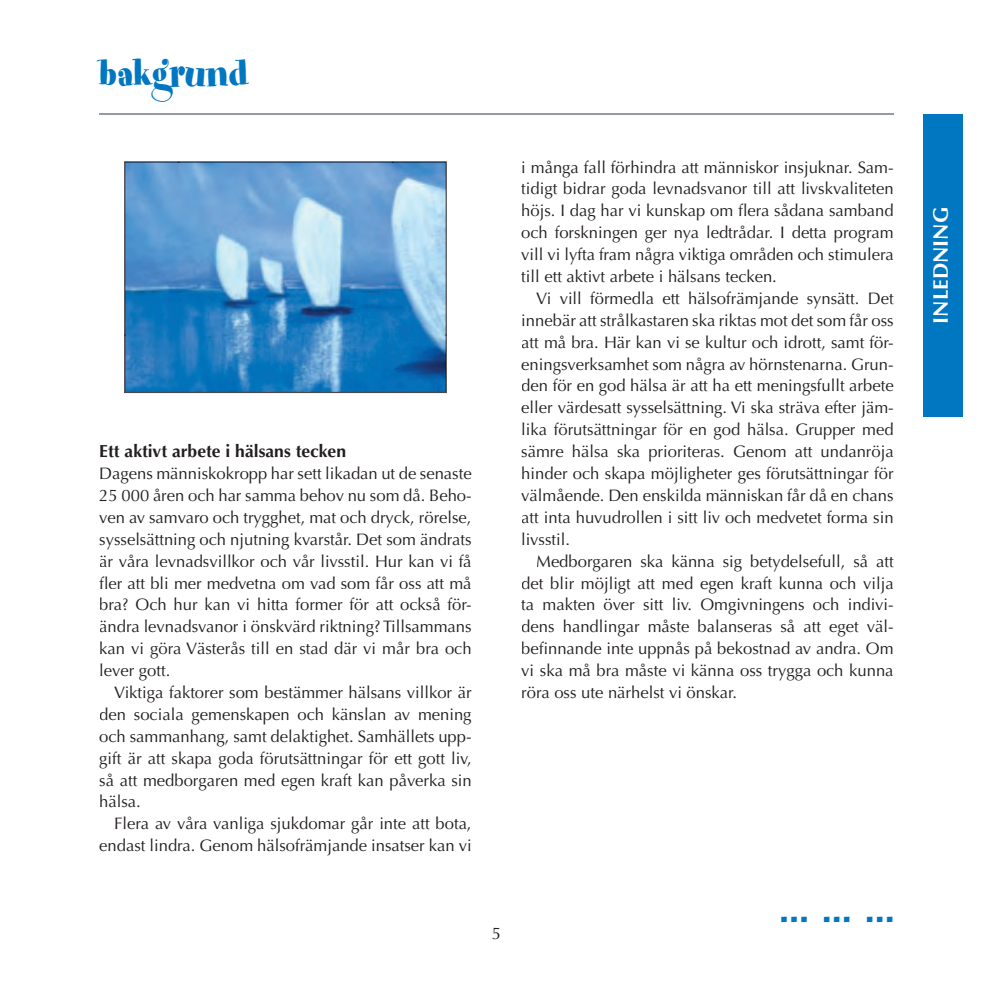
<style>
.page{position:relative;width:993px;height:993px;background:#fff}
.page>*{position:absolute;margin:0;border:0;box-sizing:border-box;transform-origin:0 0}
.t1{font:45.5px "Spumoni LP";color:#0077c0}
.t2{font:43.75px "Formata";color:#0077c0}
.t3{font:700 21px "Optima";color:#fff}
.t4{font:700 17.5px "Optima";color:#231f20}
.t5{font:16.62px/21.9px "Optima";color:#231f20;text-align:justify}
</style>
<div class="page">
<hr style="left:99px;top:113px;width:794px;height:2px;background:#959ca1">
<svg style="left:124px;top:161px;width:322px;height:232px;background:#609dcb"></svg>
<img style="left:125px;top:334px;width:321px;height:58px">
<img style="left:125px;top:162px;width:54px;height:173px">
<img style="left:392px;top:162px;width:54px;height:173px">
<img style="left:178px;top:162px;width:215px;height:58px">
<div style="left:923px;top:114px;width:39px;height:302px;background:#0077c0"></div>
<h1 class="t1" style="left:99px;top:49px;width:150px">bakgrund</h1>
<p class="t4" style="left:99px;top:441px;width:248px">Ett aktivt arbete i hälsans tecken</p>
<p class="t5" style="left:99px;top:462px;width:374px">Dagens människokropp har sett likadan ut de senaste 25 000 åren och har samma behov nu som då. Beho&shy;ven av samvaro och trygghet, mat och dryck, rörelse, sysselsättning och njutning kvarstår. Det som ändrats är våra levnadsvillkor och vår livsstil. Hur kan vi få fler att bli mer medvetna om vad som får oss att må bra? Och hur kan vi hitta former för att också för&shy;ändra levnadsvanor i önskvärd riktning? Tillsammans kan vi göra Västerås till en stad där vi mår bra och lever gott.</p>
<p class="t5" style="left:99px;top:681px;width:374px;text-indent:15px">Viktiga faktorer som bestämmer hälsans villkor är den sociala gemenskapen och känslan av mening och sammanhang, samt delaktighet. Samhällets upp&shy;gift är att skapa goda förutsättningar för ett gott liv, så att medborgaren med egen kraft kan påverka sin hälsa.</p>
<p class="t5" style="left:99px;top:812px;width:374px;text-align:right">Flera av våra vanliga sjukdomar går inte att bota, endast lindra. Genom hälsofrämjande insatser kan vi</p>
<p class="t5" style="left:521px;top:156px;width:374px">i många fall förhindra att människor insjuknar. Sam&shy;tidigt bidrar goda levnadsvanor till att livskvaliteten höjs. I dag har vi kunskap om flera sådana samband och forskningen ger nya ledtrådar. I detta program vill vi lyfta fram några viktiga områden och stimulera till ett aktivt arbete i hälsans tecken.</p>
<p class="t5" style="left:521px;top:287px;width:374px;text-indent:15px">Vi vill förmedla ett hälsofrämjande synsätt. Det innebär att strålkastar en ska riktas mot det som får oss att må bra. Här kan vi se kultur och idrott, samt för&shy;eningsverksamhet som några av hörnstenarna. Grun&shy;den för en god hälsa är att ha ett meningsfullt arbete eller värdesatt sysselsättning. Vi ska sträva efter jäm&shy;lika förutsättningar för en god hälsa. Grupper med sämre hälsa ska prioriteras. Genom att undanröja hinder och skapa möjligheter ges förutsättningar för välmående. Den enskilda människan får då en chans att inta huvudrollen i sitt liv och medvetet forma sin livsstil.</p>
<p class="t5" style="left:521px;top:550px;width:374px;text-indent:15px">Medborgaren ska känna sig betydelsefull, så att det blir möjligt att med egen kraft kunna och vilja ta makten över sitt liv. Omgivningens och indivi&shy;dens handlingar måste balanseras så att eget väl&shy;befinnande inte uppnås på bekostnad av andra. Om vi ska må bra måste vi känna oss trygga och kunna röra oss ute närhelst vi önskar.</p>
<p class="t5" style="left:491px;top:922px;width:11px">5</p>
<h2 class="t2" style="left:778px;top:879px;width:117px">... ... ...</h2>
<p class="t3" style="left:928px;top:323px;width:118px;rotate:-90deg">INLEDNING</p>
</div>
